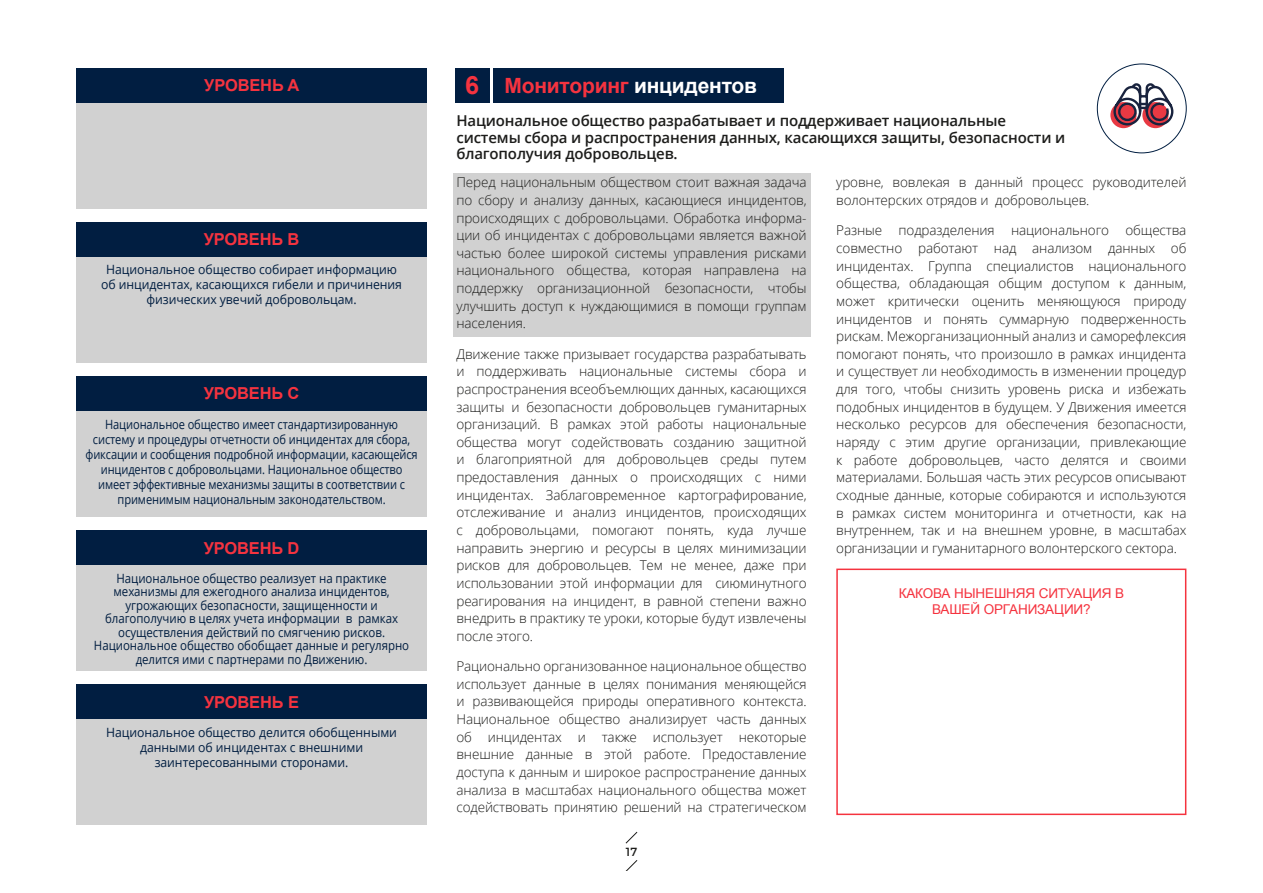
<style>
.page{position:relative;width:1263px;height:893px;background:#fff}
.page>*{position:absolute;margin:0;border:0;box-sizing:border-box;transform-origin:0 0}
.t1{font:700 21px "Arial";letter-spacing:-.01em;color:#f5333f}
.t2{font:700 16.5px "Arial";letter-spacing:-.01em;color:#f5333f}
.t3{font:600 15px/16.5px "Open Sans";letter-spacing:-.01em;color:#1d1d1b}
.t4{font:300 13.5px/17.7px "Open Sans";letter-spacing:-.01em;color:#1d1d1b;text-align:justify}
.t5{font:13.5px/16.2px "Arial";letter-spacing:-.01em;color:#f5333f;text-align:center}
.t6{font:12.75px/15px "Open Sans";letter-spacing:-.005em;color:#011e41;text-align:center;scale:.87 1}
.t7{font:12.75px/13.5px "Open Sans";letter-spacing:-.005em;color:#011e41;text-align:center;scale:.9 1}
.t8{font:12.75px/15px "Open Sans";letter-spacing:-.005em;color:#011e41;text-align:center;scale:.96 1}
.t9{font:11.85px "Montserrat";color:#1d1d1b}
.s1{font-size:25.2px}
.s2{color:#fff}
</style>
<div class="page">
<svg style="left:625px;top:831px;width:13px;height:13px"></svg>
<svg style="left:625px;top:860px;width:13px;height:11px"></svg>
<div style="left:453px;top:173px;width:357px;height:164px;background:#d1d1d1"></div>
<div style="left:77px;top:102px;width:350px;height:106px;background:#d1d1d1"></div>
<div style="left:77px;top:68px;width:350px;height:34px;background:#011e41"></div>
<div style="left:77px;top:256px;width:350px;height:106px;background:#d1d1d1"></div>
<div style="left:77px;top:222px;width:350px;height:34px;background:#011e41"></div>
<div style="left:77px;top:410px;width:350px;height:107px;background:#d1d1d1"></div>
<div style="left:77px;top:376px;width:350px;height:34px;background:#011e41"></div>
<div style="left:77px;top:564px;width:350px;height:107px;background:#d1d1d1"></div>
<div style="left:77px;top:530px;width:350px;height:34px;background:#011e41"></div>
<div style="left:77px;top:719px;width:350px;height:106px;background:#d1d1d1"></div>
<div style="left:77px;top:685px;width:350px;height:34px;background:#011e41"></div>
<div style="left:493px;top:68px;width:290px;height:34px;background:#011e41"></div>
<div style="left:455px;top:68px;width:34px;height:34px;background:#011e41"></div>
<svg style="left:1110px;top:102px;width:26px;height:26px"></svg>
<svg style="left:1112px;top:83px;width:62px;height:44px"></svg>
<div style="left:836px;top:569px;width:350px;height:246px;border:2px solid #f5333f"></div>
<p class="t2" style="left:204px;top:74px;width:97px">УРОВЕНЬ A</p>
<p class="t2" style="left:204px;top:229px;width:97px">УРОВЕНЬ B</p>
<p class="t8" style="left:101px;top:262px;width:315px">Национальное общество собирает информацию об инцидентах, касающихся гибели и причинения физических увечий добровольцам.</p>
<p class="t2" style="left:204px;top:383px;width:97px">УРОВЕНЬ C</p>
<p class="t6" style="left:86px;top:416px;width:383px">Национальное общество имеет стандартизированную систему и процедуры отчетности об инцидентах для сбора, фиксации и сообщения подробной информации, касающейся инцидентов с добровольцами. Национальное общество имеет эффективные механизмы защиты в соответствии с применимым национальным законодательством.</p>
<p class="t2" style="left:204px;top:537px;width:97px">УРОВЕНЬ D</p>
<p class="t7" style="left:94px;top:571px;width:352px">Национальное общество реализует на практике механизмы для ежегодного анализа инцидентов, угрожающих безопасности, защищенности и благополучию в целях учета информации в рамках осуществления действий по смягчению рисков.<br>Национальное общество обобщает данные и регулярно делится ими с партнерами по Движению.</p>
<p class="t2" style="left:204px;top:691px;width:96px">УРОВЕНЬ E</p>
<p class="t8" style="left:106px;top:724px;width:305px">Национальное общество делится обобщенными данными об инцидентах с внешними заинтересованными сторонами.</p>
<h1 class="t1" style="left:465px;top:71px;width:293px"><span class="s1">6</span> Мониторинг <span class="s2">инцидентов</span></h1>
<p class="t3" style="left:456px;top:112px;width:610px">Национальное общество разрабатывает и поддерживает национальные системы сбора и распространения данных, касающихся защиты, безопасности и благополучия добровольцев.</p>
<p class="t4" style="left:456px;top:173px;width:352px">Перед национальным обществом стоит важная задача по сбору и анализу данных, касающиеся инцидентов, происходящих с добровольцами. Обработка информа&shy;ции об инцидентах с добровольцами является важной частью более широкой системы управления рисками национального общества, которая направлена на поддержку организационной безопасности, чтобы улучшить доступ к нуждающимися в помощи группам населения.</p>
<p class="t4" style="left:456px;top:345px;width:352px">Движение также призывает государства разрабатывать и поддерживать национальные системы сбора и распространения всеобъемлющих данных, касающихся защиты и безопасности добровольцев гуманитарных организаций. В рамках этой работы национальные общества могут содействовать созданию защитной и благоприятной для добровольцев среды путем предоставления данных о происходящих с ними инцидентах. Заблаговременное картографирование, отслеживание и анализ инцидентов, происходящих с добровольцами, помогают понять, куда лучше направить энергию и ресурсы в целях минимизации рисков для добровольцев. Тем не менее, даже при использовании этой информации для сиюминутного реагирования на инцидент, в равной степени важно внедрить в практику те уроки, которые будут извлечены после этого.</p>
<p class="t4" style="left:456px;top:657px;width:352px">Рационально организованное национальное общество использует данные в целях понимания меняющейся и развивающейся природы оперативного контекста.<br>Национальное общество анализирует часть данных об инцидентах и также использует некоторые внешние данные в этой работе. Предоставление доступа к данным и широкое распространение данных анализа в масштабах национального общества может содействовать принятию решений на стратегическом</p>
<p class="t4" style="left:836px;top:173px;width:352px">уровне, вовлекая в данный процесс руководителей волонтерских отрядов и добровольцев.</p>
<p class="t4" style="left:836px;top:221px;width:352px">Разные подразделения национального общества совместно работают над анализом данных об инцидентах. Группа специалистов национального общества, обладающая общим доступом к данным, может критически оценить меняющуюся природу инцидентов и понять суммарную подверженность рискам. Межорганизационный анализ и саморефлексия помогают понять, что произошло в рамках инцидента и существует ли необходимость в изменении процедур для того, чтобы снизить уровень риска и избежать подобных инцидентов в будущем. У Движения имеется несколько ресурсов для обеспечения безопасности, наряду с этим другие организации, привлекающие к работе добровольцев, часто делятся и своими материалами. Большая часть этих ресурсов описывают сходные данные, которые собираются и используются в рамках систем мониторинга и отчетности, как на внутреннем, так и на внешнем уровне, в масштабах организации и гуманитарного волонтерского сектора.</p>
<p class="t5" style="left:899px;top:585px;width:227px">КАКОВА НЫНЕШНЯЯ СИТУАЦИЯ В<br>ВАШЕЙ ОРГАНИЗАЦИИ?</p>
<p class="t9" style="left:626px;top:845px;width:13px">17</p>
</div>
